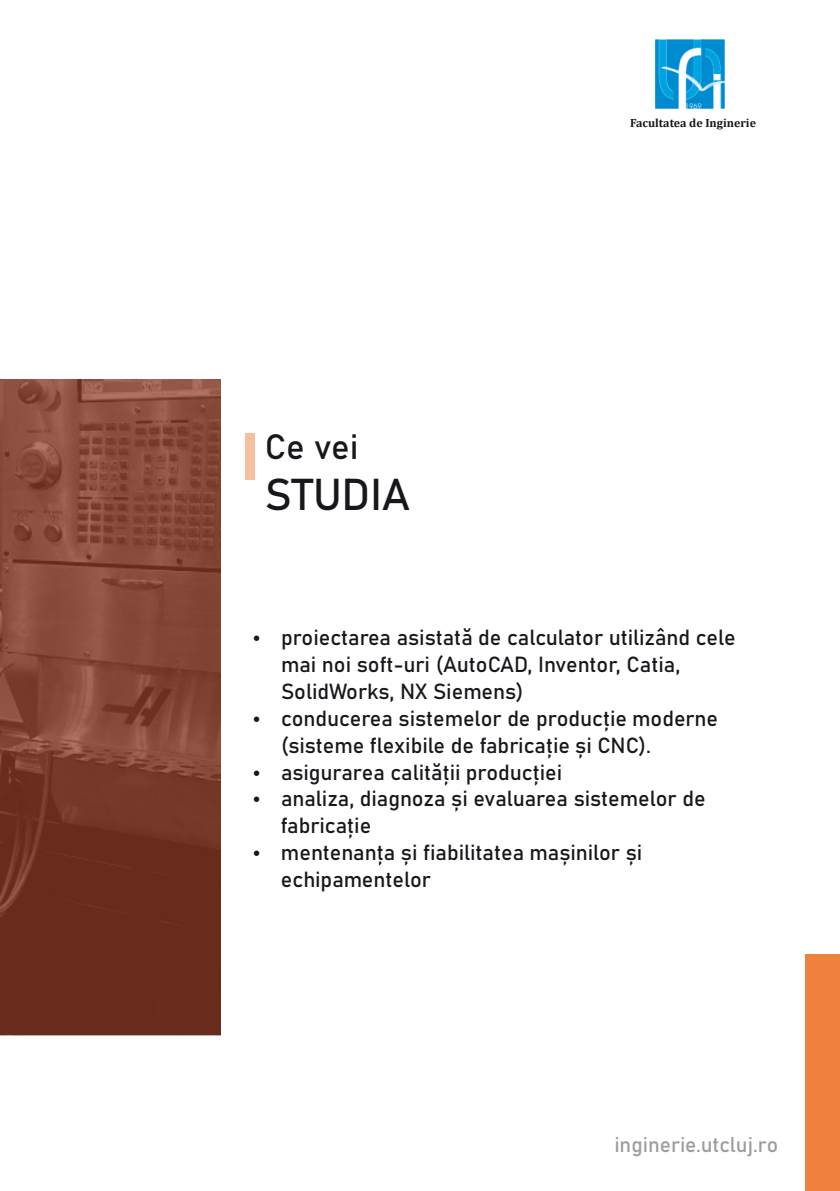
<style>
.page{position:relative;width:840px;height:1191px;background:#fff}
.page>*{position:absolute;margin:0;border:0;box-sizing:border-box;transform-origin:0 0}
.t1{font:44px "Bahnschrift";letter-spacing:-.01em;color:#1a171c}
.t2{font:34.8px "Bahnschrift";color:#1a171c}
.t3{font:21.6px/26.8px "Bahnschrift";color:#1a171c}
.t4{font:21px "Bahnschrift";color:#9c9d9f}
.t5{font:700 12px "Cambria";color:#1a171c}
</style>
<div class="page">
<div style="left:805px;top:954px;width:34px;height:237px;background:#ee813d"></div>
<div style="left:245px;top:433px;width:9px;height:46px;background:#f6c09e"></div>
<img style="left:0;top:380px;width:220px;height:655px">
<img style="left:655px;top:39px;width:68px;height:69px">
<h2 class="t2" style="left:264px;top:431px;width:95px">Ce vei</h2>
<h1 class="t1" style="left:264px;top:475px;width:147px">STUDIA</h1>
<p class="t5" style="left:629px;top:117px;width:127px">Facultatea de Inginerie</p>
<p class="t3" style="left:281px;top:625px;width:456px">proiectarea asistată de calculator utilizând cele mai noi soft-uri (AutoCAD, Inventor, Catia, SolidWorks, NX Siemens)<br>conducerea sistemelor de producție moderne (sisteme flexibile de fabricație și CNC). asigurarea calității producției<br>analiza, diagnoza și evaluarea sistemelor de fabricație<br>mentenanța și fiabilitatea mașinilor și echipamentelor</p>
<p class="t4" style="left:614px;top:1134px;width:165px">inginerie.utcluj.ro</p>
</div>
